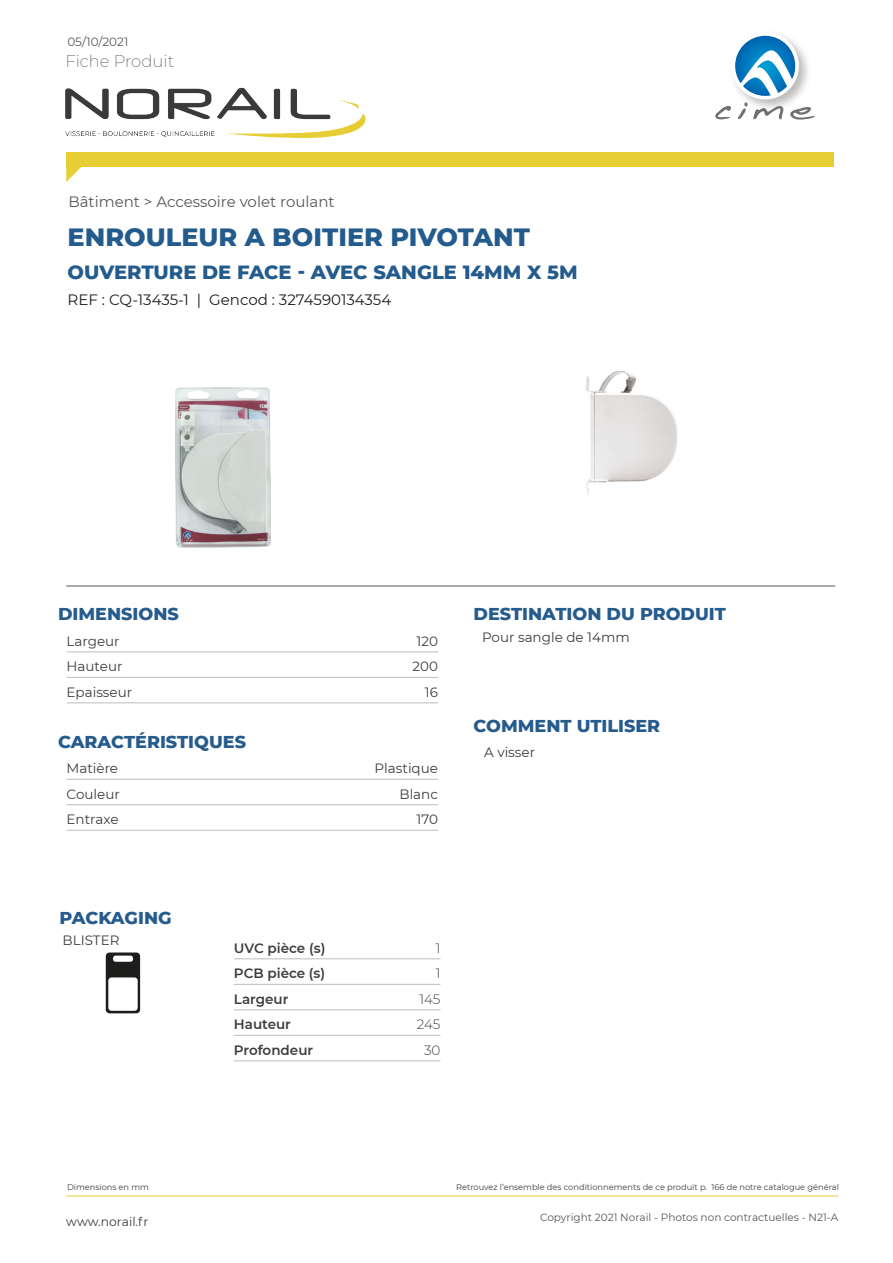
<style>
.page{position:relative;width:893px;height:1263px;background:#fff}
.page>*{position:absolute;margin:0;border:0;box-sizing:border-box;transform-origin:0 0}
.t1{font:800 25.5px "Montserrat";color:#235b8d}
.t2{font:800 19.5px "Montserrat";color:#235b8d}
.t3{font:800 17.55px "Montserrat";color:#265b8d}
.t4{font:200 16.5px "Montserrat";color:#575756}
.t5{font:15px "Montserrat";color:#1d1d1b}
.t6{font:15px "Montserrat";color:#575756}
.t7{font:13.5px "Montserrat";color:#3d3d3c}
.t8{font:600 13.5px "Montserrat";color:#3d3d3c}
.t9{font:300 13.5px "Montserrat";letter-spacing:-.005em;color:#3d3d3c}
.t10{font:12.3px "Montserrat";color:#3d3d3c}
.t11{font:12px "Montserrat";color:#575756}
.t12{font:10.5px "Montserrat";color:#575756}
.t13{font:8.25px "Montserrat";color:#3d3d3c}
</style>
<div class="page">
<div style="left:66px;top:152px;width:767px;height:15px;background:#e7ce35"></div>
<svg style="left:66px;top:167px;width:15px;height:15px"></svg>
<img style="left:65px;top:87px;width:301px;height:51px">
<hr style="left:66px;top:586px;width:769px;height:1px;background:#575756">
<hr style="left:66px;top:1196px;width:772px;height:1px;background:#e7ce35">
<img style="left:733px;top:35px;width:75px;height:77px">
<div style="left:731px;top:32px;width:68px;height:67px;background:#fff;border-radius:50%"></div>
<svg style="left:735px;top:36px;width:60px;height:60px"></svg>
<svg style="left:715px;top:106px;width:16px;height:13px"></svg>
<svg style="left:738px;top:102px;width:45px;height:17px"></svg>
<svg style="left:790px;top:107px;width:25px;height:13px"></svg>
<hr style="left:67px;top:651px;width:371px;height:1px;background:#bdbdbc">
<hr style="left:67px;top:677px;width:371px;height:1px;background:#bdbdbc">
<hr style="left:67px;top:702px;width:371px;height:1px;background:#bdbdbc">
<hr style="left:67px;top:779px;width:371px;height:1px;background:#bdbdbc">
<hr style="left:67px;top:804px;width:371px;height:1px;background:#bdbdbc">
<hr style="left:67px;top:830px;width:371px;height:1px;background:#bdbdbc">
<hr style="left:234px;top:958px;width:206px;height:1px;background:#bdbdbc">
<hr style="left:234px;top:984px;width:206px;height:1px;background:#bdbdbc">
<hr style="left:234px;top:1009px;width:206px;height:1px;background:#bdbdbc">
<hr style="left:234px;top:1035px;width:206px;height:1px;background:#bdbdbc">
<hr style="left:234px;top:1060px;width:206px;height:1px;background:#bdbdbc">
<svg style="left:106px;top:952px;width:34px;height:61px"></svg>
<img style="left:586px;top:370px;width:91px;height:126px">
<img style="left:176px;top:387px;width:94px;height:160px">
<p class="t11" style="left:67px;top:33px;width:63px">05/10/2021</p>
<p class="t4" style="left:65px;top:50px;width:110px">Fiche Produit</p>
<p class="t6" style="left:68px;top:192px;width:268px">Bâtiment &gt; Accessoire volet roulant</p>
<p class="t1" style="left:68px;top:219px;width:464px">ENROULEUR A BOITIER PIVOTANT</p>
<p class="t2" style="left:68px;top:258px;width:511px">OUVERTURE DE FACE - AVEC SANGLE 14MM X 5M</p>
<p class="t5" style="left:68px;top:289px;width:325px">REF : CQ-13435-1 | Gencod : 3274590134354</p>
<p class="t3" style="left:58px;top:601px;width:122px">DIMENSIONS</p>
<p class="t7" style="left:67px;top:632px;width:55px">Largeur</p>
<p class="t7" style="left:417px;top:632px;width:23px">120</p>
<p class="t7" style="left:67px;top:657px;width:57px">Hauteur</p>
<p class="t7" style="left:413px;top:657px;width:27px">200</p>
<p class="t7" style="left:67px;top:683px;width:67px">Epaisseur</p>
<p class="t7" style="left:425px;top:683px;width:15px">16</p>
<p class="t3" style="left:58px;top:729px;width:189px">CARACTÉRISTIQUES</p>
<p class="t7" style="left:67px;top:759px;width:53px">Matière</p>
<p class="t7" style="left:375px;top:759px;width:65px">Plastique</p>
<p class="t7" style="left:67px;top:785px;width:55px">Couleur</p>
<p class="t7" style="left:399px;top:785px;width:40px">Blanc</p>
<p class="t7" style="left:67px;top:810px;width:54px">Entraxe</p>
<p class="t7" style="left:417px;top:810px;width:23px">170</p>
<p class="t3" style="left:474px;top:601px;width:254px">DESTINATION DU PRODUIT</p>
<p class="t7" style="left:482px;top:628px;width:149px">Pour sangle de 14mm</p>
<p class="t3" style="left:474px;top:712px;width:188px">COMMENT UTILISER</p>
<p class="t7" style="left:484px;top:743px;width:52px">A visser</p>
<p class="t3" style="left:60px;top:904px;width:114px">PACKAGING</p>
<p class="t7" style="left:63px;top:930px;width:58px">BLISTER</p>
<p class="t8" style="left:234px;top:938px;width:93px">UVC pièce (s)</p>
<p class="t9" style="left:436px;top:939px;width:6px">1</p>
<p class="t8" style="left:234px;top:964px;width:93px">PCB pièce (s)</p>
<p class="t9" style="left:436px;top:964px;width:6px">1</p>
<p class="t8" style="left:234px;top:989px;width:56px">Largeur</p>
<p class="t9" style="left:419px;top:990px;width:23px">145</p>
<p class="t8" style="left:234px;top:1015px;width:59px">Hauteur</p>
<p class="t9" style="left:417px;top:1015px;width:25px">245</p>
<p class="t8" style="left:234px;top:1040px;width:81px">Profondeur</p>
<p class="t9" style="left:424px;top:1041px;width:18px">30</p>
<p class="t13" style="left:67px;top:1182px;width:83px">Dimensions en mm</p>
<p class="t13" style="left:456px;top:1182px;width:384px">Retrouvez l’ensemble des conditionnements de ce produit p. 166 de notre catalogue général</p>
<p class="t10" style="left:66px;top:1213px;width:84px">www.norail.fr</p>
<p class="t12" style="left:540px;top:1209px;width:300px">Copyright 2021 Norail - Photos non contractuelles - N21-A</p>
</div>
